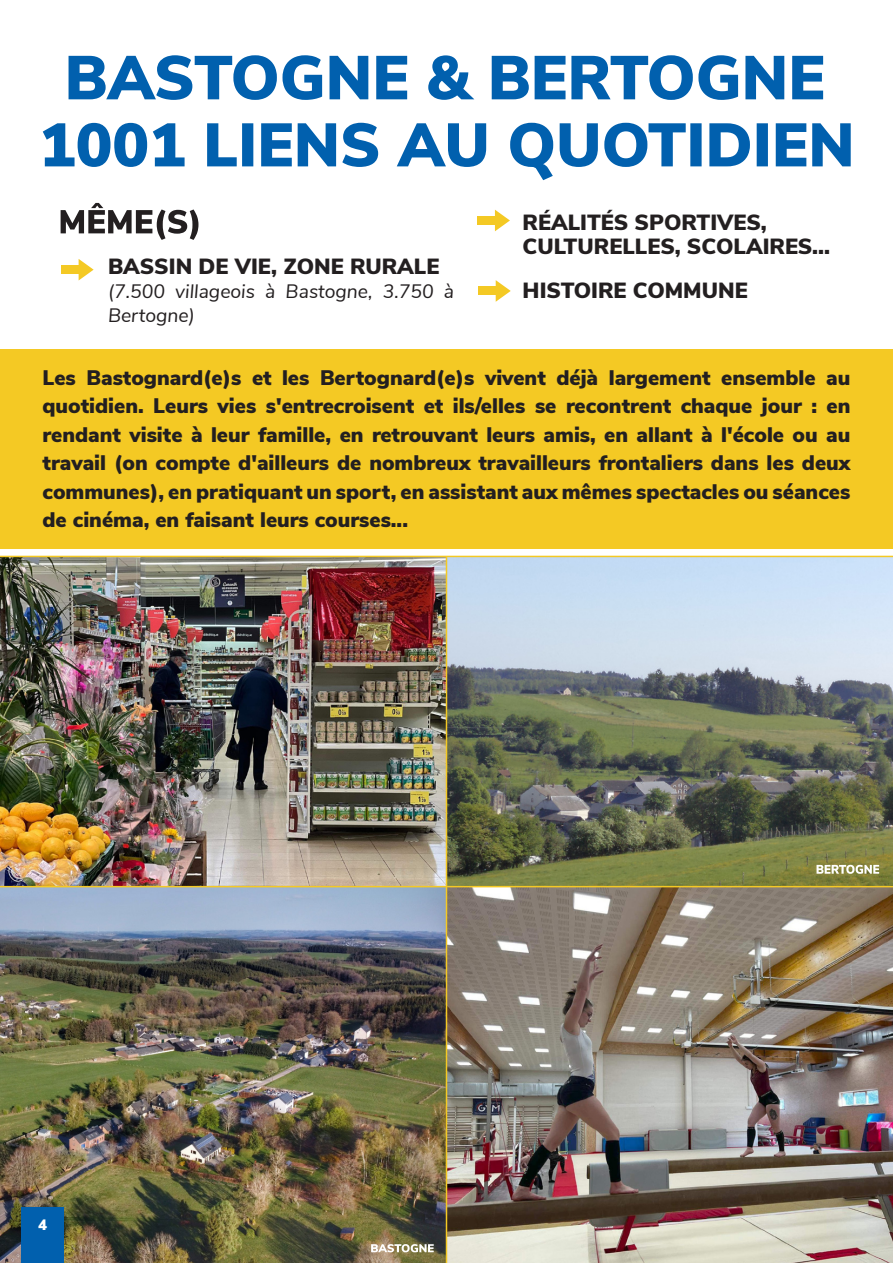
<style>
.page{position:relative;width:893px;height:1263px;background:#fff}
.page>*{position:absolute;margin:0;border:0;box-sizing:border-box;transform-origin:0 0}
.t1{font:900 21.9px "Nunito Sans";color:#231f20}
.t2{font:900 21px/28.5px "Nunito Sans";color:#231f20;text-align:justify}
.t3{font:italic 19.35px/23.7px "Nunito Sans";color:#231f20}
.t4{font:900 15px "Nunito Sans";color:#fff}
</style>
<div class="page">
<img style="left:0;top:557px;width:446px;height:329px">
<img style="left:447px;top:557px;width:446px;height:329px">
<img style="left:0;top:887px;width:893px;height:376px">
<div style="left:21px;top:1208px;width:43px;height:55px;background:#0160ae"></div>
<div style="left:478px;top:287px;width:22px;height:8px;background:#f4c924"></div>
<svg style="left:496px;top:280px;width:15px;height:22px"></svg>
<div style="left:61px;top:265px;width:22px;height:9px;background:#f4c924"></div>
<svg style="left:79px;top:259px;width:15px;height:21px"></svg>
<div style="left:477px;top:216px;width:22px;height:9px;background:#f4c924"></div>
<svg style="left:495px;top:210px;width:15px;height:21px"></svg>
<svg style="left:61px;top:203px;width:137px;height:37px"></svg>
<svg style="left:69px;top:55px;width:754px;height:45px"></svg>
<svg style="left:43px;top:123px;width:808px;height:57px"></svg>
<svg style="left:816px;top:865px;width:63px;height:9px"></svg>
<svg style="left:371px;top:1244px;width:63px;height:8px"></svg>
<div style="left:0;top:349px;width:893px;height:200px;background:#f4c924"></div>
<hr style="left:446px;top:556px;width:1px;height:707px;background:#f4c924">
<hr style="left:0;top:886px;width:893px;height:1px;background:#f4c924">
<hr style="left:0;top:556px;width:893px;height:1px;background:#f4c924">
<p class="t1" style="left:108px;top:250px;width:333px">BASSIN DE VIE, ZONE RURALE</p>
<p class="t3" style="left:108px;top:278px;width:348px">(7.500 villageois à Bastogne, 3.750 à<br>Bertogne)</p>
<p class="t1" style="left:523px;top:207px;width:246px">RÉALITÉS SPORTIVES,</p>
<p class="t1" style="left:523px;top:231px;width:309px">CULTURELLES, SCOLAIRES...</p>
<p class="t1" style="left:523px;top:274px;width:227px">HISTOIRE COMMUNE</p>
<p class="t2" style="left:43px;top:362px;width:809px">Les Bastognard(e)s et les Bertognard(e)s vivent déjà largement ensemble au quotidien. Leurs vies s'entrecroisent et ils/elles se recontrent chaque jour : en rendant visite à leur famille, en retrouvant leurs amis, en allant à l'école ou au travail (on compte d'ailleurs de nombreux travailleurs frontaliers dans les deux communes), en pratiquant un sport, en assistant aux mêmes spectacles ou séances de cinéma, en faisant leurs courses...</p>
<p class="t4" style="left:38px;top:1214px;width:11px">4</p>
</div>
